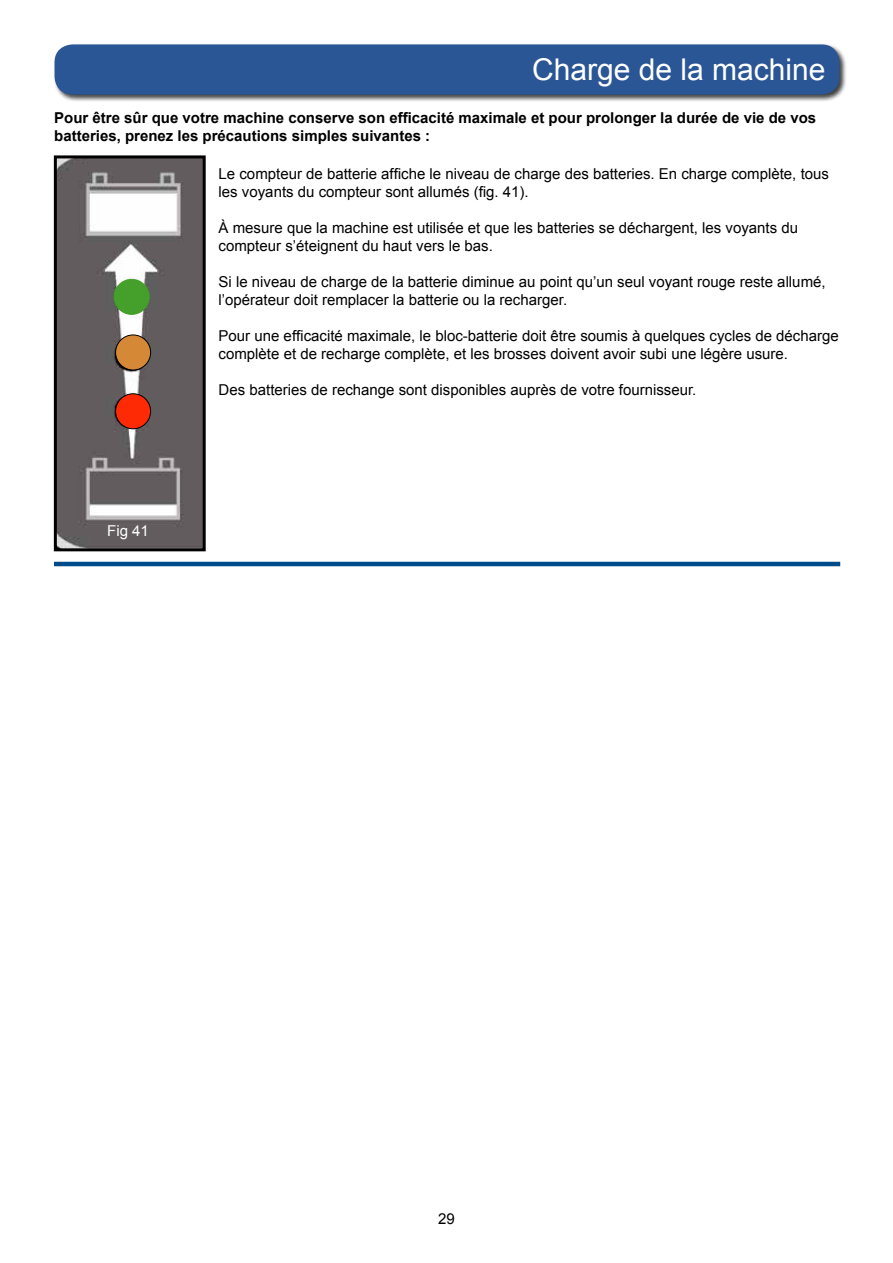
<style>
.page{position:relative;width:893px;height:1263px;background:#fff}
.page>*{position:absolute;margin:0;border:0;box-sizing:border-box;transform-origin:0 0}
.t1{font:30px "Arial";color:#fff}
.t2{font:15px/18px "Arial";color:#000}
.t3{font:700 15px/18px "Arial";color:#000}
.t4{font:15px "Arial";color:#fff}
</style>
<div class="page">
<div style="left:53px;top:43px;width:794px;height:59px;background:#000;opacity:.75"></div>
<div style="left:55px;top:44px;width:784px;height:51px;background:#2a5695;border-radius:18px"></div>
<img style="left:58px;top:159px;width:144px;height:388px">
<div style="left:54px;top:155px;width:152px;height:396px;border:3px solid #000"></div>
<div style="left:116px;top:394px;width:35px;height:35px;background:#fe2905;border-radius:50%"></div>
<div style="left:115px;top:394px;width:36px;height:35px;border:1px solid #000;border-radius:50%"></div>
<div style="left:116px;top:335px;width:35px;height:35px;background:#d58937;border-radius:50%"></div>
<div style="left:115px;top:335px;width:36px;height:35px;border:1px solid #000;border-radius:50%"></div>
<div style="left:114px;top:279px;width:35px;height:35px;background:#44a02b;border-radius:50%"></div>
<div style="left:114px;top:279px;width:35px;height:36px;border:1px solid #44a02b;border-radius:50%"></div>
<hr style="left:54px;top:562px;width:786px;height:4px;background:#004c8a">
<h1 class="t1" style="left:532px;top:50px;width:295px">Charge de la machine</h1>
<p class="t3" style="left:54px;top:109px;width:763px">Pour être sûr que votre machine conserve son efficacité maximale et pour prolonger la durée de vie de vos batteries, prenez les précautions simples suivantes :</p>
<p class="t2" style="left:219px;top:164px;width:612px">Le compteur de batterie affiche le niveau de charge des batteries. En charge complète, tous les voyants du compteur sont allumés (fig. 41).</p>
<p class="t2" style="left:219px;top:218px;width:581px">À mesure que la machine est utilisée et que les batteries se déchargent, les voyants du compteur s’éteignent du haut vers le bas.</p>
<p class="t2" style="left:219px;top:272px;width:608px">Si le niveau de charge de la batterie diminue au point qu’un seul voyant rouge reste allumé, l’opérateur doit remplacer la batterie ou la recharger.</p>
<p class="t2" style="left:219px;top:326px;width:622px">Pour une efficacité maximale, le bloc-batterie doit être soumis à quelques cycles de décharge complète et de recharge complète, et les brosses doivent avoir subi une légère usure.</p>
<p class="t2" style="left:219px;top:380px;width:479px">Des batteries de rechange sont disponibles auprès de votre fournisseur.</p>
<p class="t4" style="left:107px;top:521px;width:43px">Fig 41</p>
<p class="t2" style="left:438px;top:1210px;width:18px">29</p>
</div>
